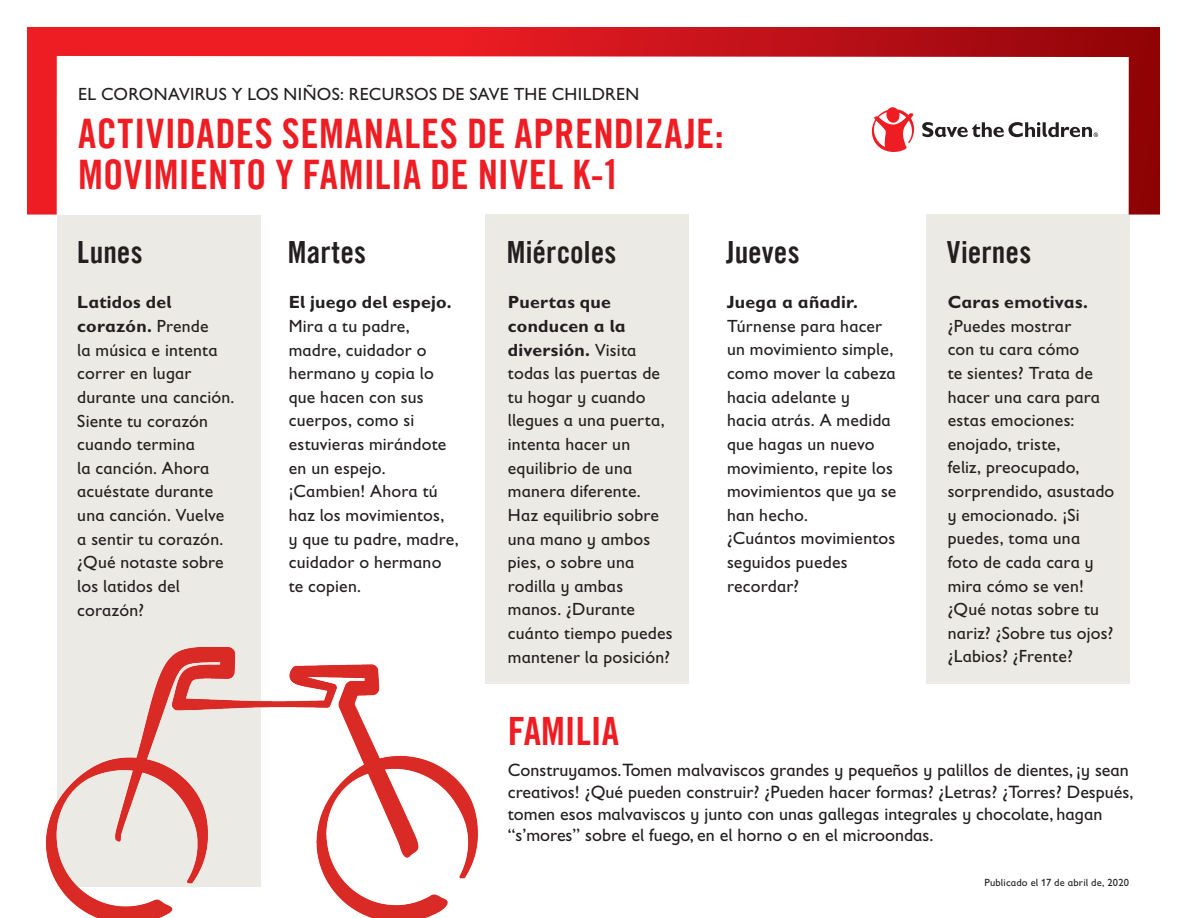
<style>
.page{position:relative;width:1188px;height:918px;background:#fff}
.page>*{position:absolute;margin:0;border:0;box-sizing:border-box;transform-origin:0 0}
.t1{font:40.8px/40.8px "Trade Gothic LT Com Bd Cn 20";letter-spacing:.01em;color:#ee1d23}
.t2{font:39px "Trade Gothic LT Com Bd Cn 20";color:#ee1d23}
.t3{font:30.6px "Trade Gothic LT Com Bd Cn 20";letter-spacing:.005em;color:#231f20}
.t4{font:18px/21.6px "Gill Sans Infant Std";color:#231f20}
.t5{font:17.7px/23.5px "Gill Sans Infant Std";letter-spacing:.01em;color:#231f20}
.t6{font:700 17.7px "Gill Sans Infant Std";letter-spacing:.015em;color:#231f20}
.t7{font:10.5px "Gill Sans Infant Std";letter-spacing:.02em;color:#231f20}
.s1{font-weight:700}
</style>
<div class="page">
<div style="left:58px;top:215px;width:203px;height:671px;background:#eceae4"></div>
<div style="left:485px;top:215px;width:203px;height:469px;background:#eceae4"></div>
<div style="left:926px;top:215px;width:203px;height:469px;background:#eceae4"></div>
<svg style="left:27px;top:27px;width:1133px;height:188px"></svg>
<svg style="left:871px;top:107px;width:45px;height:46px"></svg>
<svg style="left:922px;top:122px;width:176px;height:15px"></svg>
<img style="left:46px;top:544px;width:432px;height:374px">
<p class="t5" style="left:78px;top:83px;width:563px">EL CORONAVIRUS Y LOS NIÑOS: RECURSOS DE SAVE THE CHILDREN</p>
<h1 class="t1" style="left:78px;top:113px;width:647px">ACTIVIDADES SEMANALES DE APRENDIZAJE:<br>MOVIMIENTO Y FAMILIA DE NIVEL K-1</h1>
<h3 class="t3" style="left:77px;top:233px;width:67px">Lunes</h3>
<h3 class="t3" style="left:288px;top:233px;width:80px">Martes</h3>
<h3 class="t3" style="left:507px;top:233px;width:111px">Miércoles</h3>
<h3 class="t3" style="left:726px;top:233px;width:75px">Jueves</h3>
<h3 class="t3" style="left:947px;top:233px;width:86px">Viernes</h3>
<p class="t5" style="left:77px;top:291px;width:159px"><span class="s1">Latidos del corazón.</span> Prende<br>la música e intenta correr en lugar durante una canción.<br>Siente tu corazón cuando termina<br>la canción. Ahora acuéstate durante una canción. Vuelve a sentir tu corazón. ¿Qué notaste sobre los latidos del corazón?</p>
<p class="t6" style="left:289px;top:292px;width:164px">El juego del espejo.</p>
<p class="t5" style="left:289px;top:314px;width:171px">Mira a tu padre, madre, cuidador o hermano y copia lo que hacen con sus cuerpos, como si estuvieras mirándote en un espejo. ¡Cambien! Ahora tú haz los movimientos,<br>y que tu padre, madre, cuidador o hermano te copien.</p>
<p class="t5" style="left:508px;top:291px;width:166px"><span class="s1">Puertas que conducen a la diversión.</span> Visita todas las puertas de tu hogar y cuando llegues a una puerta, intenta hacer un equilibrio de una manera diferente.<br>Haz equilibrio sobre una mano y ambos pies, o sobre una rodilla y ambas manos. ¿Durante cuánto tiempo puedes mantener la posición?</p>
<p class="t6" style="left:727px;top:292px;width:132px">Juega a añadir.</p>
<p class="t5" style="left:727px;top:314px;width:171px">Túrnense para hacer un movimiento simple, como mover la cabeza hacia adelante y<br>hacia atrás. A medida que hagas un nuevo movimiento, repite los movimientos que ya se han hecho.<br>¿Cuántos movimientos seguidos puedes recordar?</p>
<p class="t6" style="left:948px;top:292px;width:142px">Caras emotivas.</p>
<p class="t5" style="left:948px;top:314px;width:168px">¿Puedes mostrar<br>con tu cara cómo<br>te sientes? Trata de hacer una cara para estas emociones: enojado, triste,<br>feliz, preocupado, sorprendido, asustado y emocionado. ¡Si puedes, toma una foto de cada cara y mira cómo se ven! ¿Qué notas sobre tu nariz? ¿Sobre tus ojos? ¿Labios? ¿Frente?</p>
<h2 class="t2" style="left:508px;top:708px;width:113px">FAMILIA</h2>
<p class="t4" style="left:508px;top:760px;width:627px">Construyamos.Tomen malvaviscos grandes y pequeños y palillos de dientes, ¡y sean creativos! ¿Qué pueden construir? ¿Pueden hacer formas? ¿Letras? ¿Torres? Después, tomen esos malvaviscos y junto con unas gallegas integrales y chocolate, hagan “s’mores” sobre el fuego, en el horno o en el microondas.</p>
<p class="t7" style="left:984px;top:877px;width:146px">Publicado el 17 de abril de, 2020</p>
</div>
